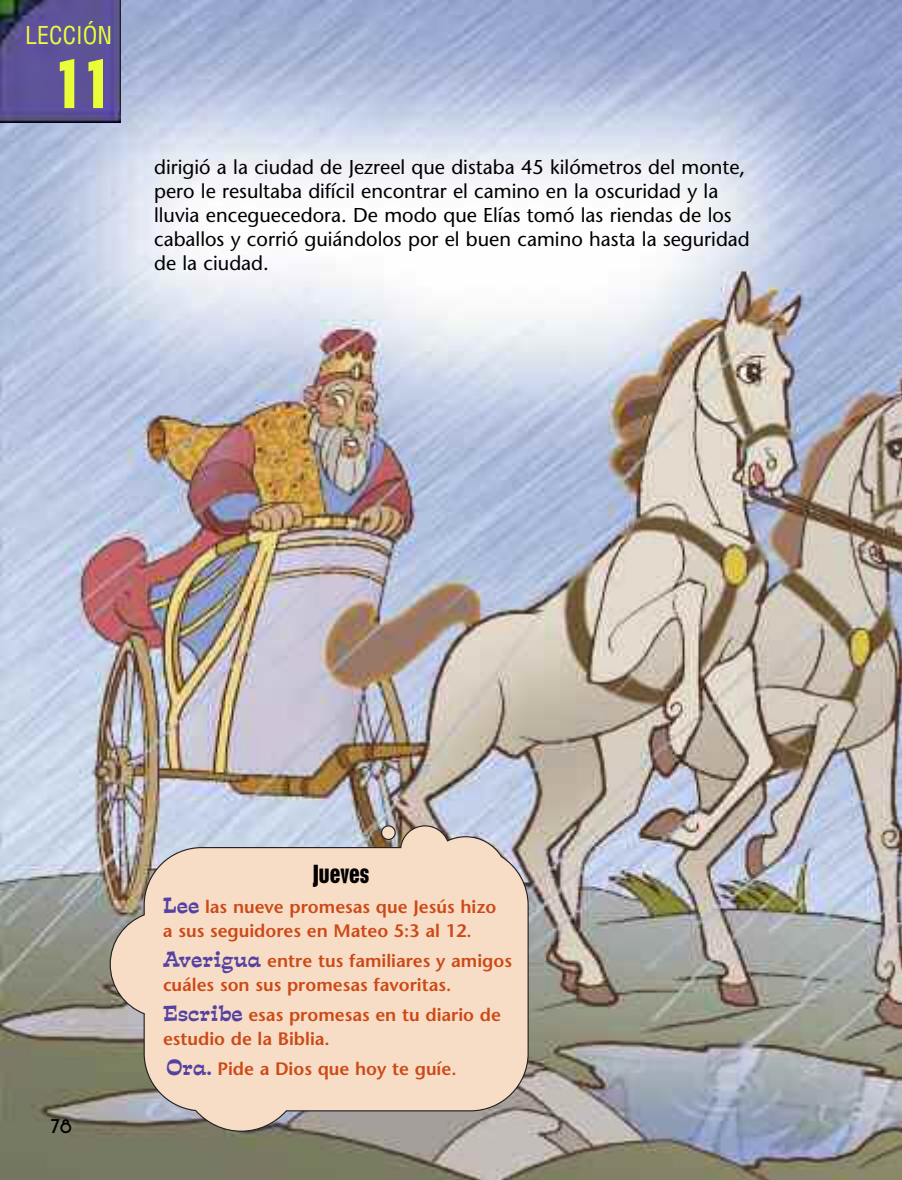
<style>
.page{position:relative;width:902px;height:1180px;background:#fff}
.page>*{position:absolute;margin:0;border:0;box-sizing:border-box;transform-origin:0 0}
.t1{font:700 condensed 64px "Placard";color:#ebff38}
.t2{font:condensed 24px "Helvetica";color:#ebff38}
.t3{font:700 condensed 24px "Placard";color:#000}
.t4{font:20px/24px "Stone Sans";color:#000}
.t5{font:700 20px "New Garden";color:#000}
.t6{font:600 18px/24px "Stone Sans";color:#cd4917}
.s1{font-family:"Estro Font";font-weight:400;font-size:20px;color:#5441a2}
</style>
<div class="page">
<img style="left:0;top:0;width:901px;height:1179px">
<img style="left:0;top:0;width:121px;height:122px">
<svg style="left:109px;top:824px;width:420px;height:307px;background:#e4cfbc"></svg>
<div style="left:381px;top:825px;width:14px;height:14px;background:#f7ddc5;border-radius:50%"></div>
<div style="left:381px;top:825px;width:15px;height:14px;border:1px solid #231f20;border-radius:50%"></div>
<svg style="left:92px;top:1113px;width:23px;height:29px"></svg>
<p class="t2" style="left:25px;top:22px;width:88px">LECCIÓN</p>
<h1 class="t1" style="left:55px;top:59px;width:59px">11</h1>
<p class="t4" style="left:154px;top:157px;width:597px">dirigió a la ciudad de Jezreel que distaba 45 kilómetros del monte, pero le resultaba difícil encontrar el camino en la oscuridad y la lluvia enceguecedora. De modo que Elías tomó las riendas de los caballos y corrió guiándolos por el buen camino hasta la seguridad de la ciudad.</p>
<p class="t5" style="left:51px;top:1114px;width:23px">78</p>
<p class="t3" style="left:313px;top:864px;width:58px">Jueves</p>
<p class="t6" style="left:163px;top:896px;width:335px"><span class="s1">Lee</span> las nueve promesas que Jesús hizo a sus seguidores en Mateo 5:3 al 12.</p>
<p class="t6" style="left:163px;top:950px;width:350px"><span class="s1">Averigua</span> entre tus familiares y amigos cuáles son sus promesas favoritas.</p>
<p class="t6" style="left:163px;top:1004px;width:339px"><span class="s1">Escribe</span> esas promesas en tu diario de estudio de la Biblia.</p>
<p class="t6" style="left:166px;top:1058px;width:291px"><span class="s1">Ora.</span> Pide a Dios que hoy te guíe.</p>
</div>
